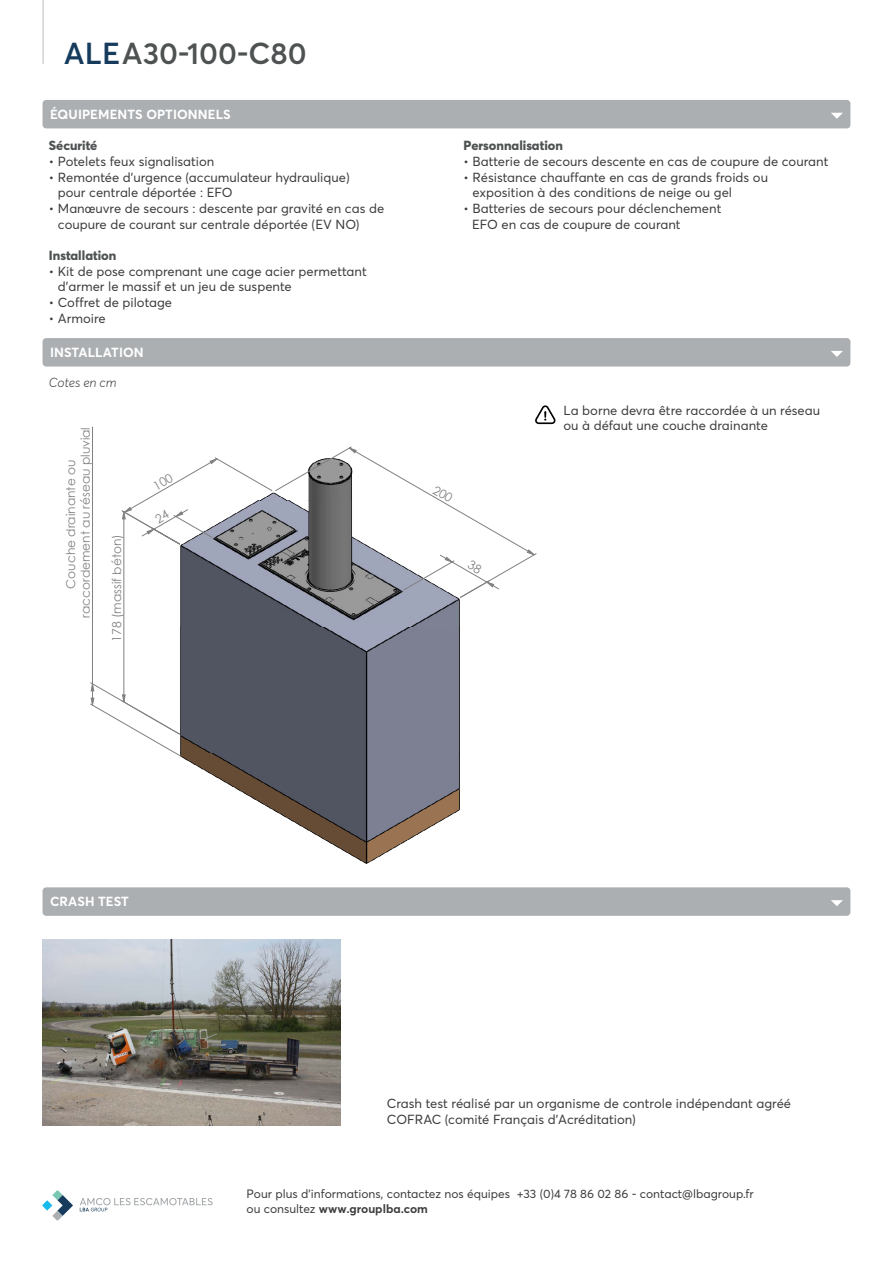
<style>
.page{position:relative;width:893px;height:1263px;background:#fff}
.page>*{position:absolute;margin:0;border:0;box-sizing:border-box;transform-origin:0 0}
.t1{font:600 30px "Averta";color:#4e5252}
.t2{font:13.05px/15.6px "Averta";color:#3c3c3b}
.t3{font:700 13.05px "Averta";letter-spacing:.005em;color:#fff}
.t4{font:800 13.05px "Averta";color:#4e5252}
.t5{font:italic 300 13.05px "Averta";color:#3c3c3b}
.t6{font:12.15px "Century Gothic";color:#818181}
.t7{font:12px/14.4px "Averta";color:#3c3c3b}
.s1{color:#163b5c}
.s2{font-weight:700}
</style>
<div class="page">
<hr style="left:43px;top:0;width:1px;height:64px;background:#c1c4c6">
<div style="left:43px;top:100px;width:807px;height:28px;background:#acafb2;border-radius:4px"></div>
<svg style="left:831px;top:113px;width:12px;height:6px"></svg>
<div style="left:43px;top:338px;width:807px;height:29px;background:#acafb2;border-radius:4px"></div>
<svg style="left:831px;top:351px;width:12px;height:6px"></svg>
<img style="left:180px;top:598px;width:280px;height:266px">
<hr style="left:124px;top:512px;width:1px;height:190px;background:#818181">
<hr style="left:92px;top:427px;width:1px;height:257px;background:#818181">
<svg style="left:90px;top:682px;width:90px;height:74px"></svg>
<svg style="left:535px;top:405px;width:21px;height:19px"></svg>
<div style="left:43px;top:887px;width:807px;height:29px;background:#acafb2;border-radius:4px"></div>
<svg style="left:831px;top:900px;width:12px;height:6px"></svg>
<img style="left:43px;top:940px;width:297px;height:185px">
<svg style="left:43px;top:1190px;width:30px;height:30px"></svg>
<svg style="left:80px;top:1198px;width:133px;height:13px"></svg>
<svg style="left:121px;top:446px;width:416px;height:152px"></svg>
<h1 class="t1" style="left:64px;top:34px;width:244px"><span class="s1">ALE</span>A30-100-C80</h1>
<p class="t3" style="left:50px;top:106px;width:182px">ÉQUIPEMENTS OPTIONNELS</p>
<p class="t4" style="left:49px;top:137px;width:50px">Sécurité</p>
<p class="t2" style="left:49px;top:154px;width:167px">• Potelets feux signalisation</p>
<p class="t2" style="left:58px;top:169px;width:293px;text-indent:-9px">• Remontée d'urgence (accumulateur hydraulique( pour centrale déportée : EFO</p>
<p class="t2" style="left:58px;top:201px;width:328px;text-indent:-9px">• Manœuvre de secours : descente par gravité en cas de coupure de courant sur centrale déportée (EV NO(</p>
<p class="t4" style="left:49px;top:247px;width:69px">Installation</p>
<p class="t2" style="left:58px;top:263px;width:310px;text-indent:-9px">• Kit de pose comprenant une cage acier permettant d’armer le massif et un jeu de suspente</p>
<p class="t2" style="left:49px;top:295px;width:125px">• Coffret de pilotage</p>
<p class="t2" style="left:49px;top:310px;width:58px">• Armoire</p>
<p class="t3" style="left:50px;top:344px;width:95px">INSTALLATION</p>
<p class="t5" style="left:49px;top:374px;width:69px">Cotes en cm</p>
<p class="t6" style="left:77px;top:618px;width:192px;rotate:-90deg">raccordement au réseau pluvial</p>
<p class="t6" style="left:62px;top:588px;width:130px;rotate:-90deg">Couche drainante ou</p>
<p class="t6" style="left:108px;top:642px;width:109px;rotate:-90deg">178 (massif béton(</p>
<p class="t4" style="left:463px;top:137px;width:101px">Personnalisation</p>
<p class="t2" style="left:463px;top:154px;width:366px">• Batterie de secours descente en cas de coupure de courant</p>
<p class="t2" style="left:472px;top:169px;width:297px;text-indent:-9px">• Résistance chauffante en cas de grands froids ou exposition à des conditions de neige ou gel</p>
<p class="t2" style="left:472px;top:201px;width:251px;text-indent:-9px">• Batteries de secours pour déclenchement<br>EFO en cas de coupure de courant</p>
<p class="t2" style="left:563px;top:402px;width:258px">La borne devra être raccordée à un réseau ou à défaut une couche drainante</p>
<p class="t3" style="left:50px;top:893px;width:80px">CRASH TEST</p>
<p class="t2" style="left:387px;top:1096px;width:406px">Crash test réalisé par un organisme de controle indépendant agréé<br>COFRAC (comité Français d'Acréditation(</p>
<p class="t7" style="left:247px;top:1186px;width:265px">Pour plus d’informations, contactez nos équipes ou consultez <span class="s2">www.grouplba.com</span></p>
<p class="t7" style="left:517px;top:1186px;width:239px">+33 0( 4) 78 86 02 86 - contact@lbagroup f r.</p>
</div>
